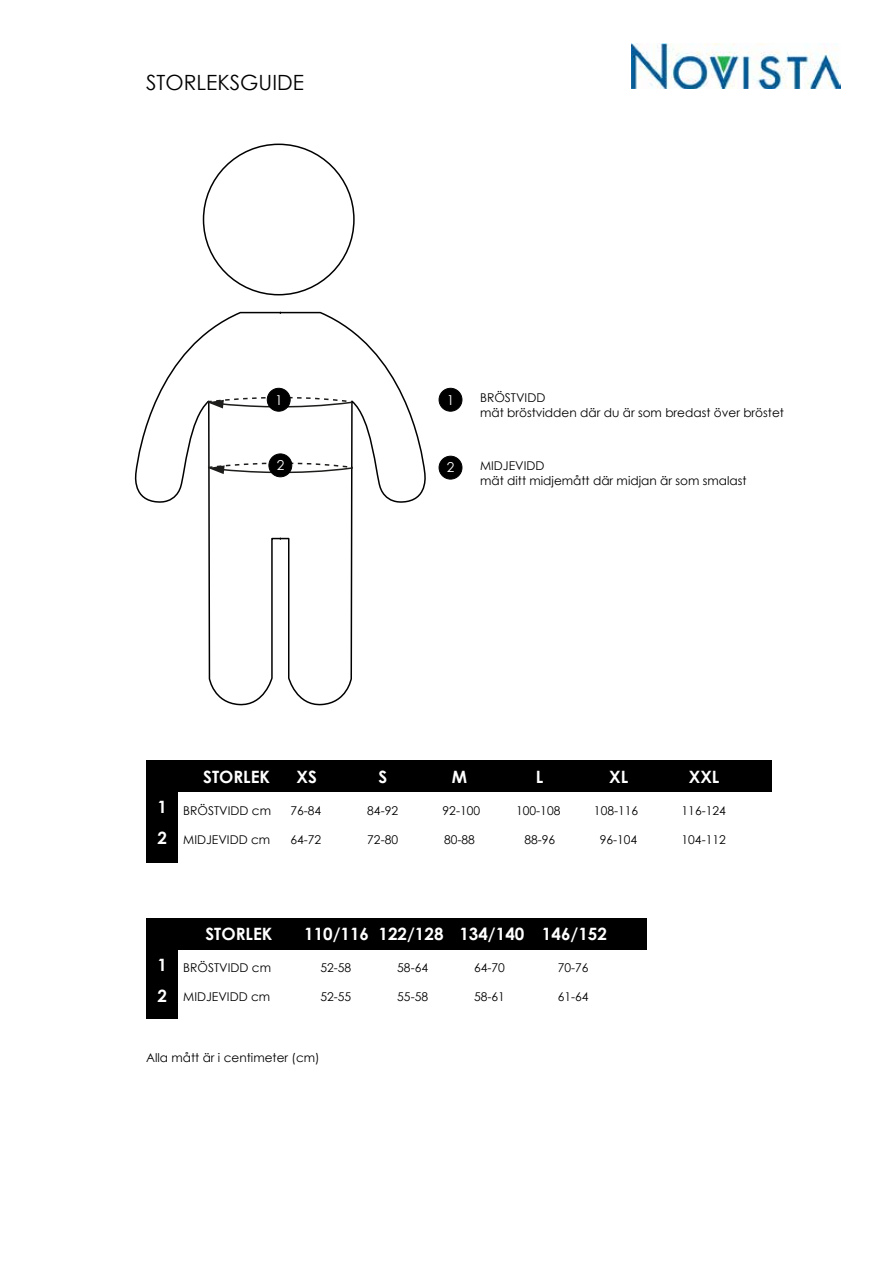
<style>
.page{position:relative;width:893px;height:1263px;background:#fff}
.page>*{position:absolute;margin:0;border:0;box-sizing:border-box;transform-origin:0 0}
.t1{font:21px "Century Gothic";color:#000}
.t2{font:700 16.95px/30.6px "Century Gothic";color:#fff}
.t3{font:13.65px "Century Gothic";color:#fff}
.t4{font:12.15px/14.5px "Century Gothic";color:#000}
</style>
<div class="page">
<div style="left:439px;top:388px;width:23px;height:23px;background:#000;border-radius:50%"></div>
<div style="left:439px;top:388px;width:23px;height:24px;border:1px solid #000;border-radius:50%"></div>
<div style="left:439px;top:456px;width:23px;height:23px;background:#000;border-radius:50%"></div>
<div style="left:439px;top:456px;width:23px;height:23px;border:1px solid #000;border-radius:50%"></div>
<div style="left:146px;top:760px;width:625px;height:32px;background:#000"></div>
<svg style="left:134px;top:311px;width:295px;height:708px"></svg>
<svg style="left:206px;top:392px;width:148px;height:18px"></svg>
<svg style="left:206px;top:458px;width:148px;height:17px"></svg>
<div style="left:146px;top:918px;width:500px;height:31px;background:#000"></div>
<div style="left:146px;top:918px;width:32px;height:100px;background:#000"></div>
<img style="left:631px;top:43px;width:209px;height:45px">
<div style="left:267px;top:388px;width:23px;height:23px;background:#000;border-radius:50%"></div>
<div style="left:267px;top:388px;width:24px;height:24px;border:1px solid #000;border-radius:50%"></div>
<div style="left:269px;top:454px;width:23px;height:23px;background:#000;border-radius:50%"></div>
<div style="left:269px;top:453px;width:23px;height:24px;border:1px solid #000;border-radius:50%"></div>
<h1 class="t1" style="left:146px;top:68px;width:159px">STORLEKSGUIDE</h1>
<p class="t3" style="left:275px;top:390px;width:9px">1</p>
<p class="t3" style="left:277px;top:456px;width:9px">2</p>
<p class="t3" style="left:447px;top:390px;width:9px">1</p>
<p class="t3" style="left:447px;top:458px;width:9px">2</p>
<p class="t4" style="left:480px;top:390px;width:305px">BRÖSTVIDD<br>mät bröstvidden där du är som bredast över bröstet</p>
<p class="t4" style="left:480px;top:458px;width:268px">MIDJEVIDD<br>mät ditt midjemått där midjan är som smalast</p>
<h2 class="t2" style="left:203px;top:760px;width:69px">STORLEK</h2>
<h2 class="t2" style="left:297px;top:760px;width:22px">XS</h2>
<h2 class="t2" style="left:379px;top:760px;width:10px">S</h2>
<h2 class="t2" style="left:452px;top:760px;width:17px">M</h2>
<h2 class="t2" style="left:536px;top:760px;width:9px">L</h2>
<h2 class="t2" style="left:609px;top:760px;width:21px">XL</h2>
<h2 class="t2" style="left:689px;top:760px;width:32px">XXL</h2>
<h2 class="t2" style="left:157px;top:791px;width:11px">1<br>2</h2>
<p class="t4" style="left:290px;top:803px;width:32px">76-84</p>
<p class="t4" style="left:367px;top:803px;width:32px">84-92</p>
<p class="t4" style="left:443px;top:803px;width:39px">92-100</p>
<p class="t4" style="left:516px;top:803px;width:46px">100-108</p>
<p class="t4" style="left:594px;top:803px;width:46px">108-116</p>
<p class="t4" style="left:682px;top:803px;width:46px">116-124</p>
<p class="t4" style="left:183px;top:803px;width:89px">BRÖSTVIDD cm</p>
<p class="t4" style="left:183px;top:832px;width:89px">MIDJEVIDD cm</p>
<p class="t4" style="left:290px;top:832px;width:32px">64-72</p>
<p class="t4" style="left:367px;top:832px;width:32px">72-80</p>
<p class="t4" style="left:444px;top:832px;width:32px">80-88</p>
<p class="t4" style="left:524px;top:832px;width:32px">88-96</p>
<p class="t4" style="left:600px;top:832px;width:39px">96-104</p>
<p class="t4" style="left:682px;top:832px;width:46px">104-112</p>
<h2 class="t2" style="left:205px;top:918px;width:69px">STORLEK</h2>
<h2 class="t2" style="left:157px;top:949px;width:11px">1<br>2</h2>
<p class="t4" style="left:183px;top:960px;width:89px">BRÖSTVIDD cm</p>
<p class="t4" style="left:183px;top:989px;width:89px">MIDJEVIDD cm</p>
<h2 class="t2" style="left:304px;top:918px;width:304px">110/116 122/128 134/140 146/152</h2>
<p class="t4" style="left:320px;top:960px;width:32px">52-58</p>
<p class="t4" style="left:397px;top:960px;width:32px">58-64</p>
<p class="t4" style="left:474px;top:960px;width:32px">64-70</p>
<p class="t4" style="left:558px;top:960px;width:32px">70-76</p>
<p class="t4" style="left:320px;top:989px;width:32px">52-55</p>
<p class="t4" style="left:397px;top:989px;width:32px">55-58</p>
<p class="t4" style="left:474px;top:989px;width:32px">58-61</p>
<p class="t4" style="left:558px;top:989px;width:32px">61-64</p>
<p class="t4" style="left:146px;top:1050px;width:175px">Alla mått är i centimeter (cm)</p>
</div>
